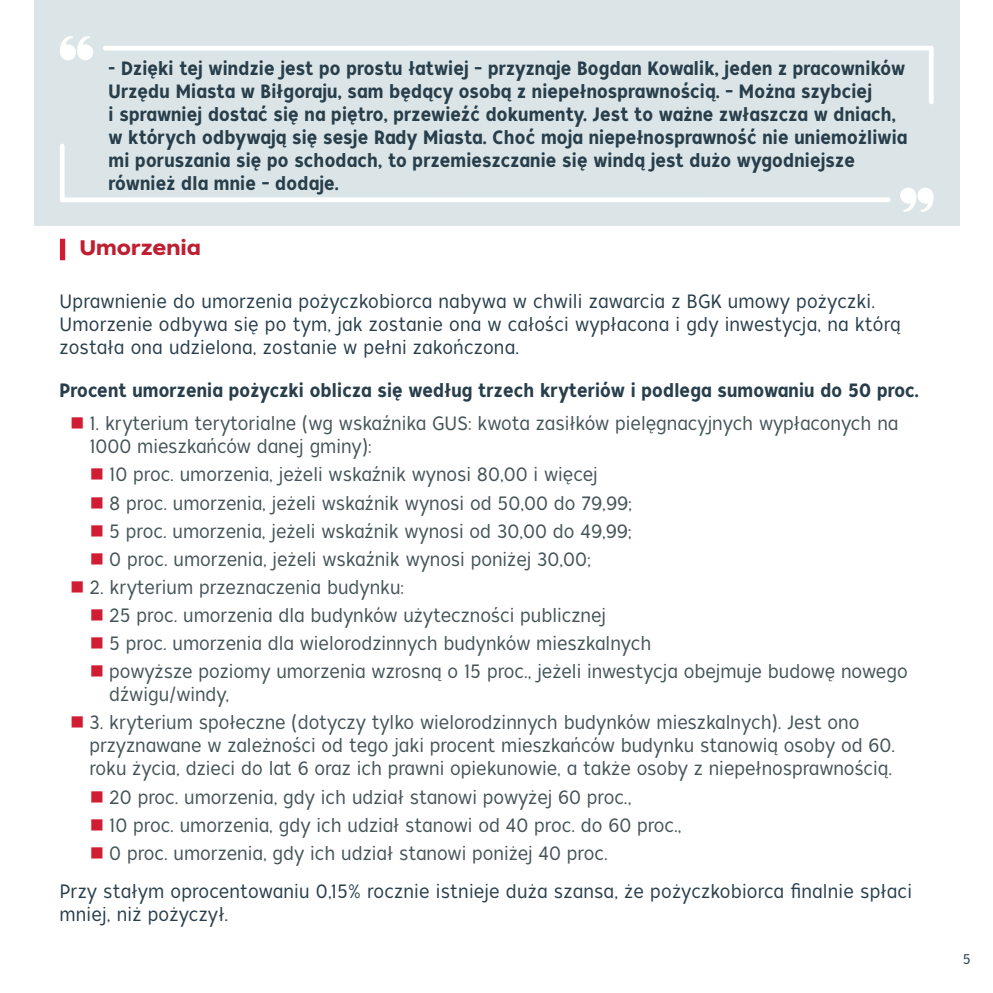
<style>
.page{position:relative;width:993px;height:993px;background:#fff}
.page>*{position:absolute;margin:0;border:0;box-sizing:border-box;transform-origin:0 0}
.nagłówek{font:21px "Tide Sans 600 Bunny";color:#be1f31}
.t1{font:19.25px/23.1px "Tide Sans Cond 300 Lil Kahuna";color:#455458}
.cytat{font:19.25px/23.1px "Tide Sans Cond 500 Dudette";letter-spacing:.01em;color:#283e4b}
.t2{font:19.25px/23.1px "Tide Sans Cond 300 Lil Kahuna";letter-spacing:.01em;color:#283e4b}
.t3{font:14px "Tide Sans Cond 300 Lil Kahuna";color:#283e4b}
</style>
<div class="page">
<div style="left:34px;top:0;width:925px;height:225px;background:#dbe5e7"></div>
<svg style="left:103px;top:46px;width:830px;height:58px"></svg>
<svg style="left:60px;top:36px;width:33px;height:24px"></svg>
<svg style="left:60px;top:143px;width:830px;height:59px"></svg>
<svg style="left:900px;top:187px;width:33px;height:25px"></svg>
<div style="left:60px;top:239px;width:5px;height:21px;background:#d01d34"></div>
<p class="cytat" style="left:109px;top:57px;width:800px">- Dzięki tej windzie jest po prostu łatwiej – przyznaje Bogdan Kowalik, jeden z pracowników Urzędu Miasta w Biłgoraju, sam będący osobą z niepełnosprawnością. – Można szybciej<br>i sprawniej dostać się na piętro, przewieźć dokumenty. Jest to ważne zwłaszcza w dniach, w których odbywają się sesje Rady Miasta. Choć moja niepełnosprawność nie uniemożliwia mi poruszania się po schodach, to przemieszczanie się windą jest dużo wygodniejsze również dla mnie – dodaje.</p>
<p class="nagłówek" style="left:79px;top:234px;width:123px">Umorzenia</p>
<p class="t2" style="left:60px;top:290px;width:842px">Uprawnienie do umorzenia pożyczkobiorca nabywa w chwili zawarcia z BGK umowy pożyczki.<br>Umorzenie odbywa się po tym, jak zostanie ona w całości wypłacona i gdy inwestycja, na którą została ona udzielona, zostanie w pełni zakończona.</p>
<p class="cytat" style="left:60px;top:379px;width:860px">Procent umorzenia pożyczki oblicza się według trzech kryteriów i podlega sumowaniu do 50 proc.</p>
<p class="t1" style="left:89px;top:412px;width:810px">1. kryterium terytorialne (wg wskaźnika GUS: kwota zasiłków pielęgnacyjnych wypłaconych na<br>1000 mieszkańców danej gminy):</p>
<p class="t1" style="left:109px;top:463px;width:490px">10 proc. umorzenia, jeżeli wskaźnik wynosi 80,00 i więcej</p>
<p class="t1" style="left:109px;top:491px;width:524px">8 proc. umorzenia, jeżeli wskaźnik wynosi od 50,00 do 79,99;</p>
<p class="t1" style="left:109px;top:519px;width:524px">5 proc. umorzenia, jeżeli wskaźnik wynosi od 30,00 do 49,99;</p>
<p class="t1" style="left:109px;top:547px;width:483px">0 proc. umorzenia, jeżeli wskaźnik wynosi poniżej 30,00;</p>
<p class="t1" style="left:89px;top:575px;width:316px">2. kryterium przeznaczenia budynku:</p>
<p class="t1" style="left:109px;top:603px;width:498px">25 proc. umorzenia dla budynków użyteczności publicznej</p>
<p class="t1" style="left:109px;top:632px;width:543px">5 proc. umorzenia dla wielorodzinnych budynków mieszkalnych</p>
<p class="t1" style="left:109px;top:660px;width:799px">powyższe poziomy umorzenia wzrosną o 15 proc., jeżeli inwestycja obejmuje budowę nowego dźwigu/windy,</p>
<p class="t1" style="left:89px;top:711px;width:807px">3. kryterium społeczne (dotyczy tylko wielorodzinnych budynków mieszkalnych). Jest ono przyznawane w zależności od tego jaki procent mieszkańców budynku stanowią osoby od 60. roku życia, dzieci do lat 6 oraz ich prawni opiekunowie, a także osoby z niepełnosprawnością.</p>
<p class="t1" style="left:109px;top:785px;width:523px">20 proc. umorzenia, gdy ich udział stanowi powyżej 60 proc.,</p>
<p class="t1" style="left:109px;top:813px;width:573px">10 proc. umorzenia, gdy ich udział stanowi od 40 proc. do 60 proc.,</p>
<p class="t1" style="left:109px;top:841px;width:500px">0 proc. umorzenia, gdy ich udział stanowi poniżej 40 proc.</p>
<p class="t2" style="left:60px;top:879px;width:853px">Przy stałym oprocentowaniu 0,15% rocznie istnieje duża szansa, że pożyczkobiorca finalnie spłaci mniej, niż pożyczył.</p>
<p class="t3" style="left:962px;top:950px;width:9px">5</p>
</div>
